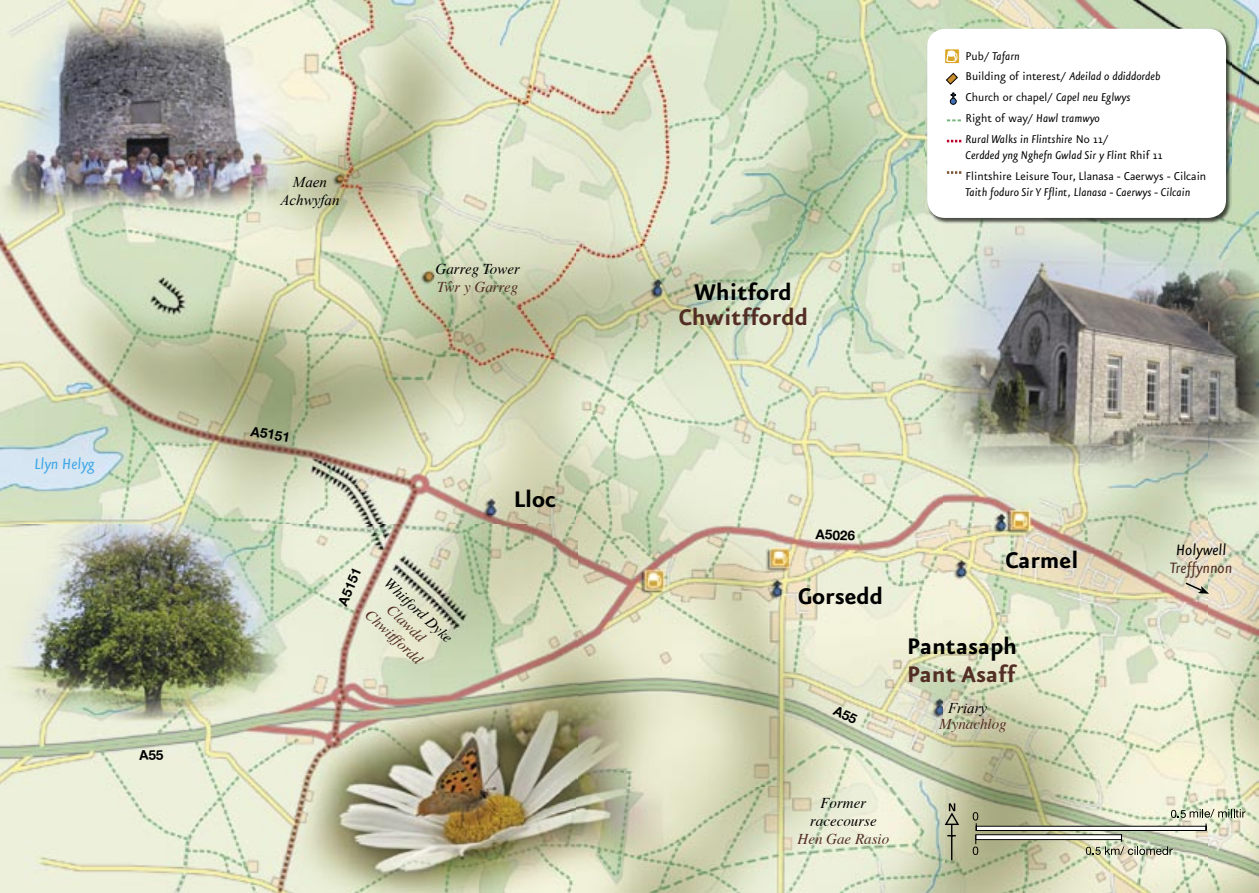
<style>
.page{position:relative;width:1259px;height:893px;background:#fff}
.page>*{position:absolute;margin:0;border:0;box-sizing:border-box;transform-origin:0 0}
.t1{font:700 27px "Eureka Sans";color:#000}
.t2{font:700 27px "Eureka Sans";color:#522d24}
.t3{font:italic 18px "Eureka Sans";color:#522d24}
.t4{font:italic 18px "Eureka Sans";color:#3ca6e6}
.t5{font:italic 18px "Eureka Sans";color:#000}
.t6{font:italic 15px "Times";color:#522d24}
.t7{font:italic 15px/18px "Times";color:#000;text-align:center}
.t8{font:italic 15px/18px "Times New Roman";color:#000;text-align:center}
.t9{font:italic 13.5px/20.7px "Eureka Sans";color:#000}
.t10{font:13.5px/20.7px "Eureka Sans";color:#000}
.t11{font:700 13.5px "Helvetica Neue";color:#000}
.s1{font-style:normal}
.s2{font-style:italic}
</style>
<div class="page">
<img style="left:0;top:0;width:943px;height:893px">
<img style="left:943px;top:0;width:316px;height:52px">
<img style="left:1207px;top:52px;width:52px;height:841px">
<img style="left:943px;top:224px;width:264px;height:669px">
<img style="left:925px;top:27px;width:306px;height:197px">
<div style="left:927px;top:29px;width:299px;height:189px;background:#fff;border-radius:18px"></div>
<div style="left:944px;top:49px;width:15px;height:15px;border:1px solid #fff"></div>
<svg style="left:946px;top:49px;width:11px;height:14px"></svg>
<svg style="left:946px;top:72px;width:12px;height:13px"></svg>
<svg style="left:949px;top:92px;width:8px;height:13px"></svg>
<svg style="left:947px;top:119px;width:14px;height:2px"></svg>
<svg style="left:947px;top:140px;width:14px;height:2px"></svg>
<svg style="left:947px;top:171px;width:14px;height:3px"></svg>
<svg style="left:944px;top:803px;width:16px;height:58px"></svg>
<div style="left:975px;top:835px;width:146px;height:5px;background:#fff"></div>
<div style="left:975px;top:834px;width:147px;height:6px;border:1px solid #000"></div>
<hr style="left:976px;top:826px;width:230px;height:4px;background:#fff">
<div style="left:975px;top:826px;width:231px;height:5px;border:1px solid #000"></div>
<svg style="left:972px;top:812px;width:6px;height:43px"></svg>
<svg style="left:1086px;top:835px;width:86px;height:20px;background:#b3b9a2"></svg>
<svg style="left:1171px;top:809px;width:74px;height:9px"></svg>
<svg style="left:1185px;top:582px;width:24px;height:12px"></svg>
<svg style="left:832px;top:705px;width:26px;height:19px"></svg>
<svg style="left:139px;top:749px;width:24px;height:11px"></svg>
<h2 class="t4" style="left:34px;top:455px;width:62px">Llyn Helyg</h2>
<p class="t8" style="left:280px;top:173px;width:61px">Maen<br>Achwyfan</p>
<p class="t11" style="left:252px;top:423px;width:41px;rotate:9deg">A5151</p>
<p class="t7" style="left:435px;top:259px;width:86px">Garreg Tower</p>
<p class="t6" style="left:437px;top:274px;width:82px">Twr y Garreg</p>
<p class="t6" style="left:447px;top:273px;width:6px">̂</p>
<h1 class="t1" style="left:513px;top:485px;width:44px">Lloc</h1>
<p class="t11" style="left:334px;top:601px;width:41px;rotate:-67deg">A5151</p>
<p class="t7" style="left:393px;top:573px;width:89px;rotate:43deg">Whitford Dyke</p>
<p class="t6" style="left:398px;top:598px;width:48px;rotate:43deg">Clawdd</p>
<p class="t6" style="left:376px;top:603px;width:73px;rotate:43deg">Chwitffordd</p>
<h1 class="t1" style="left:694px;top:279px;width:99px">Whitford</h1>
<h1 class="t2" style="left:678px;top:304px;width:131px">Chwitffordd</h1>
<p class="t9" style="left:965px;top:46px;width:196px"><span class="s1">Pub/</span> Tafarn<br><span class="s1">Building of interest/</span> Adeilad o ddiddordeb<br><span class="s1">Church or chapel/</span> Capel neu Eglwys<br><span class="s1">Right of way/</span> Hawl tramwyo<br>Rural Walks in Flintshire <span class="s1">No 11/</span></p>
<p class="t10" style="left:965px;top:145px;width:242px"><span class="s2">Cerdded yng Nghefn Gwlad Sir y Flint</span> Rhif 11<br>Flintshire Leisure Tour, Llanasa - Caerwys - Cilcain</p>
<p class="t9" style="left:965px;top:183px;width:226px">Taith foduro Sir Y Fflint, Llanasa - Caerwys - Cilcain</p>
<p class="t11" style="left:816px;top:526px;width:41px;rotate:2deg">A5026</p>
<h1 class="t1" style="left:797px;top:583px;width:87px">Gorsedd</h1>
<h1 class="t1" style="left:1005px;top:547px;width:75px">Carmel</h1>
<h1 class="t1" style="left:907px;top:633px;width:112px">Pantasaph</h1>
<h1 class="t2" style="left:906px;top:661px;width:110px">Pant Asaff</h1>
<p class="t8" style="left:948px;top:699px;width:41px">Friary</p>
<p class="t6" style="left:939px;top:711px;width:69px">Mynachlog</p>
<p class="t7" style="left:810px;top:793px;width:68px">Former racecourse</p>
<p class="t6" style="left:797px;top:826px;width:93px">Hen Gae Rasio</p>
<h2 class="t5" style="left:1176px;top:541px;width:52px">Holywell</h2>
<h2 class="t3" style="left:1170px;top:559px;width:64px">Treffynnon</h2>
</div>
